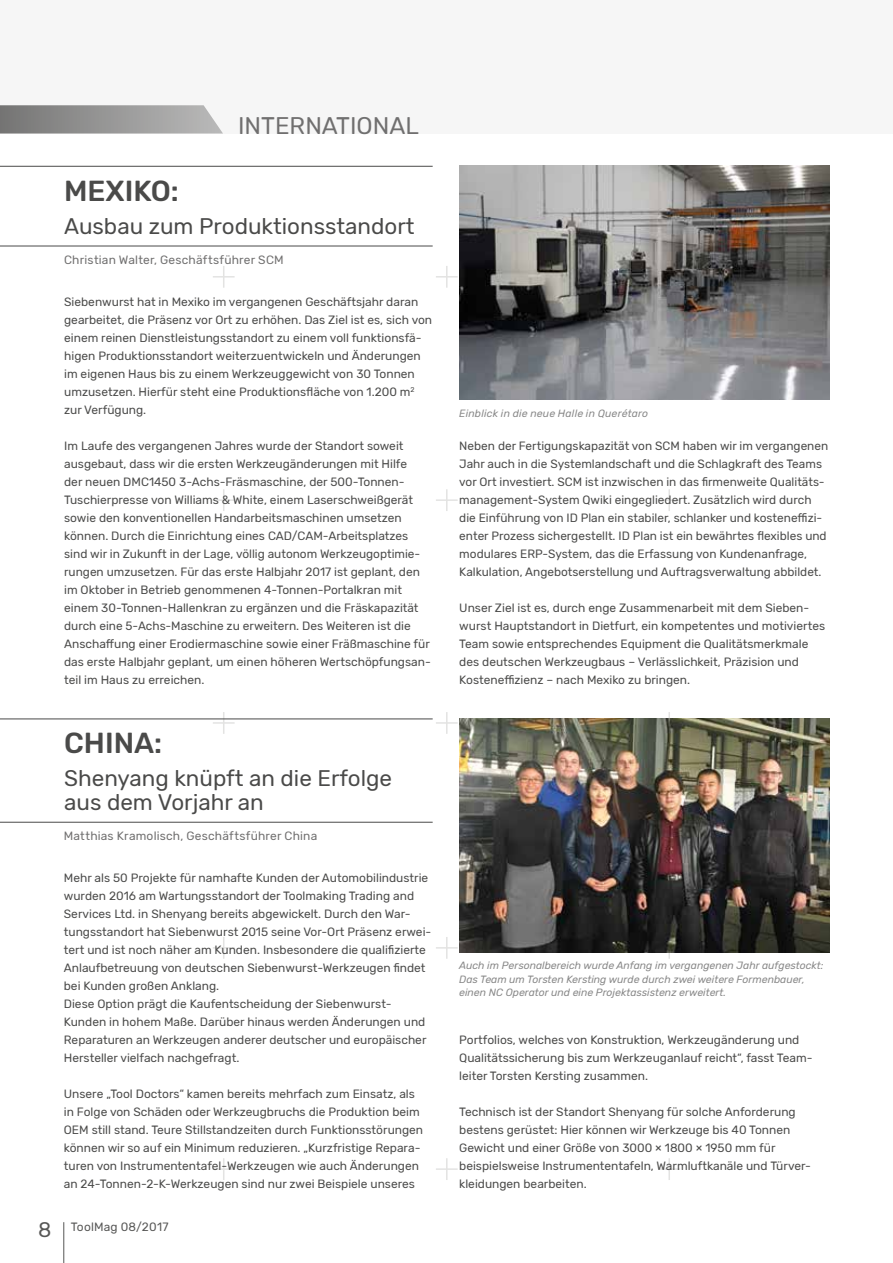
<style>
.page{position:relative;width:893px;height:1263px;background:#fff}
.page>*{position:absolute;margin:0;border:0;box-sizing:border-box;transform-origin:0 0}
.t1{font:500 28.95px "Rubik";color:#4a4a49}
.t2{font:24px "Rubik";color:#706f6f}
.t3{font:22.5px/24px "Rubik";color:#4a4a49}
.t4{font:12px/18px "Rubik";color:#4a4a49}
.t5{font:12px "Rubik";letter-spacing:.015em;color:#706f6f}
.t6{font:12px "Rubik";letter-spacing:.015em;color:#575756}
.t7{font:italic 10.5px/13.5px "Rubik";color:#878787}
.t8{font:italic 10.5px "Rubik";letter-spacing:.02em;color:#878787}
.s1{font-size:21px}
</style>
<div class="page">
<svg style="left:223px;top:489px;width:1px;height:22px"></svg>
<hr style="left:213px;top:499px;width:22px;height:2px;background:#e3e3e2">
<svg style="left:223px;top:266px;width:1px;height:22px"></svg>
<hr style="left:213px;top:276px;width:22px;height:2px;background:#e3e3e2">
<hr style="left:446px;top:489px;width:2px;height:22px;background:#e3e3e2">
<hr style="left:436px;top:499px;width:22px;height:2px;background:#e3e3e2">
<hr style="left:446px;top:266px;width:2px;height:22px;background:#e3e3e2">
<hr style="left:436px;top:276px;width:22px;height:2px;background:#e3e3e2">
<hr style="left:446px;top:712px;width:2px;height:22px;background:#e3e3e2">
<hr style="left:436px;top:722px;width:22px;height:2px;background:#e3e3e2">
<hr style="left:668px;top:489px;width:2px;height:22px;background:#e3e3e2">
<hr style="left:658px;top:499px;width:22px;height:2px;background:#e3e3e2">
<hr style="left:668px;top:712px;width:2px;height:22px;background:#e3e3e2">
<svg style="left:213px;top:937px;width:22px;height:22px"></svg>
<svg style="left:223px;top:712px;width:1px;height:22px"></svg>
<hr style="left:213px;top:722px;width:22px;height:2px;background:#e3e3e2">
<svg style="left:223px;top:1158px;width:1px;height:22px"></svg>
<hr style="left:213px;top:1168px;width:22px;height:2px;background:#e3e3e2">
<hr style="left:446px;top:937px;width:2px;height:22px;background:#e3e3e2">
<svg style="left:436px;top:947px;width:22px;height:1px"></svg>
<hr style="left:446px;top:1158px;width:2px;height:22px;background:#e3e3e2">
<hr style="left:436px;top:1168px;width:22px;height:2px;background:#e3e3e2">
<hr style="left:668px;top:937px;width:2px;height:22px;background:#e3e3e2">
<hr style="left:668px;top:1158px;width:2px;height:22px;background:#e3e3e2">
<hr style="left:658px;top:1168px;width:22px;height:2px;background:#e3e3e2">
<hr style="left:64px;top:1222px;width:1px;height:41px;background:#575756">
<div style="left:0;top:0;width:893px;height:134px;background:#f6f6f6"></div>
<svg style="left:0;top:105px;width:223px;height:29px"></svg>
<img style="left:459px;top:166px;width:370px;height:234px">
<img style="left:459px;top:718px;width:370px;height:234px">
<hr style="left:0;top:166px;width:433px;height:1px;background:#4a4a49">
<hr style="left:0;top:718px;width:433px;height:1px;background:#4a4a49">
<hr style="left:0;top:246px;width:433px;height:1px;background:#4a4a49">
<hr style="left:0;top:822px;width:433px;height:1px;background:#4a4a49">
<h2 class="t2" style="left:238px;top:112px;width:182px">International</h2>
<h1 class="t1" style="left:64px;top:174px;width:116px">MEXIKO:</h1>
<h3 class="t3" style="left:64px;top:215px;width:352px">Ausbau zum Produktionsstandort</h3>
<p class="t5" style="left:64px;top:253px;width:221px">Christian Walter, Geschäftsführer SCM</p>
<p class="t4" style="left:64px;top:293px;width:369px">Siebenwurst hat in Mexiko im vergangenen Geschäftsjahr daran gearbeitet, die Präsenz vor Ort zu erhöhen. Das Ziel ist es, sich von einem reinen Dienstleistungsstandort zu einem voll funktionsfä&shy;higen Produktionsstandort weiterzuentwickeln und Änderungen im eigenen Haus bis zu einem Werkzeuggewicht von 30 Tonnen umzusetzen. Hierfür steht eine Produktionsfläche von 1.200 m<sup>2 </sup>zur Verfügung.</p>
<p class="t4" style="left:64px;top:437px;width:368px">I m Laufe des vergangenen Jahres wurde der Standort soweit ausgebaut, dass wir die ersten Werkzeugänderungen mit Hilfe<br>der neuen DMC1450 3-Achs-Fräsmaschine, der 500-Tonnen-Tuschierpresse von Williams &amp; White, einem Laserschweißgerät sowie den konventionellen Handarbeitsmaschinen umsetzen können. Durch die Einrichtung eines CAD/CAM-Arbeitsplatzes sind wir in Zukunft in der Lage, völlig autonom Werkzeugoptimie&shy;rungen umzusetzen. Für das erste Halbjahr 2017 ist geplant, den im Oktober in Betrieb genommenen 4-Tonnen-Portalkran mit einem 30-Tonnen-Hallenkran zu ergänzen und die Fräskapazität durch eine 5-Achs-Maschine zu erweitern. Des Weiteren ist die Anschaffung einer Erodiermaschine sowie einer Fräßmaschine für das erste Halbjahr geplant, um einen höheren Wertschöpfungsan&shy;teil im Haus zu erreichen.</p>
<h1 class="t1" style="left:64px;top:726px;width:99px">CHI NA:</h1>
<h3 class="t3" style="left:64px;top:767px;width:330px">Shenyang knüpft an die Erfolge aus dem Vorjahr an</h3>
<p class="t5" style="left:64px;top:828px;width:255px">Matthias Kramolisch, Geschäftsführer China</p>
<p class="t4" style="left:64px;top:869px;width:369px">Mehr als 50 Projekte für namhafte Kunden der Automobilindustrie wurden 2016 am Wartungsstandort der Toolmaking Trading and Services Ltd. in Shenyang bereits abgewickelt. Durch den War&shy;tungsstandort hat Siebenwurst 2015 seine Vor-Ort Präsenz erwei&shy;tert und ist noch näher am Kunden. Insbesondere die qualifizierte Anlaufbetreuung von deutschen Siebenwurst-Werkzeugen findet bei Kunden großen Anklang.<br>Diese Option prägt die Kaufentscheidung der Siebenwurst-Kunden in hohem Maße. Darüber hinaus werden Änderungen und Reparaturen an Werkzeugen anderer deutscher und europäischer Hersteller vielfach nachgefragt.</p>
<p class="t4" style="left:64px;top:1085px;width:361px">Unsere „Tool Doctors“ kamen bereits mehrfach zum Einsatz, als in Folge von Schäden oder Werkzeugbruchs die Produktion beim OEM still stand. Teure Stillstandzeiten durch Funktionsstörungen können wir so auf ein Minimum reduzieren. „Kurzfristige Repara&shy;turen von I nstrumententafel-Werkzeugen wie auch Änderungen an 24-Tonnen-2-K-Werkzeugen sind nur zwei Beispiele unseres</p>
<p class="t6" style="left:38px;top:1220px;width:132px"><span class="s1">8</span> ToolMag 08/2017</p>
<p class="t8" style="left:459px;top:408px;width:190px">Einblick in die neue Halle in Querétaro</p>
<p class="t4" style="left:459px;top:437px;width:370px">Neben der Fertigungskapazität von SCM haben wir im vergangenen Jahr auch in die Systemlandschaft und die Schlagkraft des Teams vor Ort investiert. SCM ist inzwischen in das firmenweite Qualitäts&shy;management-System Qwiki eingegliedert. Zusätzlich wird durch die Einführung von ID Plan ein stabiler, schlanker und kosteneffizi&shy;enter Prozess sichergestellt. ID Plan ist ein bewährtes flexibles und modulares ERP-System, das die Erfassung von Kundenanfrage, Kalkulation, Angebotserstellung und Auftragsverwaltung abbildet.</p>
<p class="t4" style="left:459px;top:599px;width:367px">Unser Ziel ist es, durch enge Zusammenarbeit mit dem Sieben&shy;wurst Hauptstandort in Dietfurt, ein kompetentes und motiviertes Team sowie entsprechendes Equipment die Qualitätsmerkmale des deutschen Werkzeugbaus – Verlässlichkeit, Präzision und Kosteneffizienz – nach Mexiko zu bringen.</p>
<p class="t7" style="left:459px;top:959px;width:366px">Auch im Personalbereich wurde Anfang im vergangenen Jahr aufgestockt:<br>Das Team um Torsten Kersting wurde durch zwei weitere Formenbauer, einen NC Operator und eine Projektassistenz erweitert.</p>
<p class="t4" style="left:459px;top:1031px;width:355px">Portfolios, welches von Konstruktion, Werkzeugänderung und<br>Qualitätssicherung bis zum Werkzeuganlauf reicht“, fasst Team&shy;leiter Torsten Kersting zusammen.</p>
<p class="t4" style="left:459px;top:1103px;width:353px">Technisch ist der Standort Shenyang für solche Anforderung bestens gerüstet: Hier können wir Werkzeuge bis 40 Tonnen Gewicht und einer Größe von 3000 × 1800 × 1950 mm für beispielsweise I nstrumententafeln, Warmluftkanäle und Türver&shy;kleidungen bearbeiten.</p>
</div>
